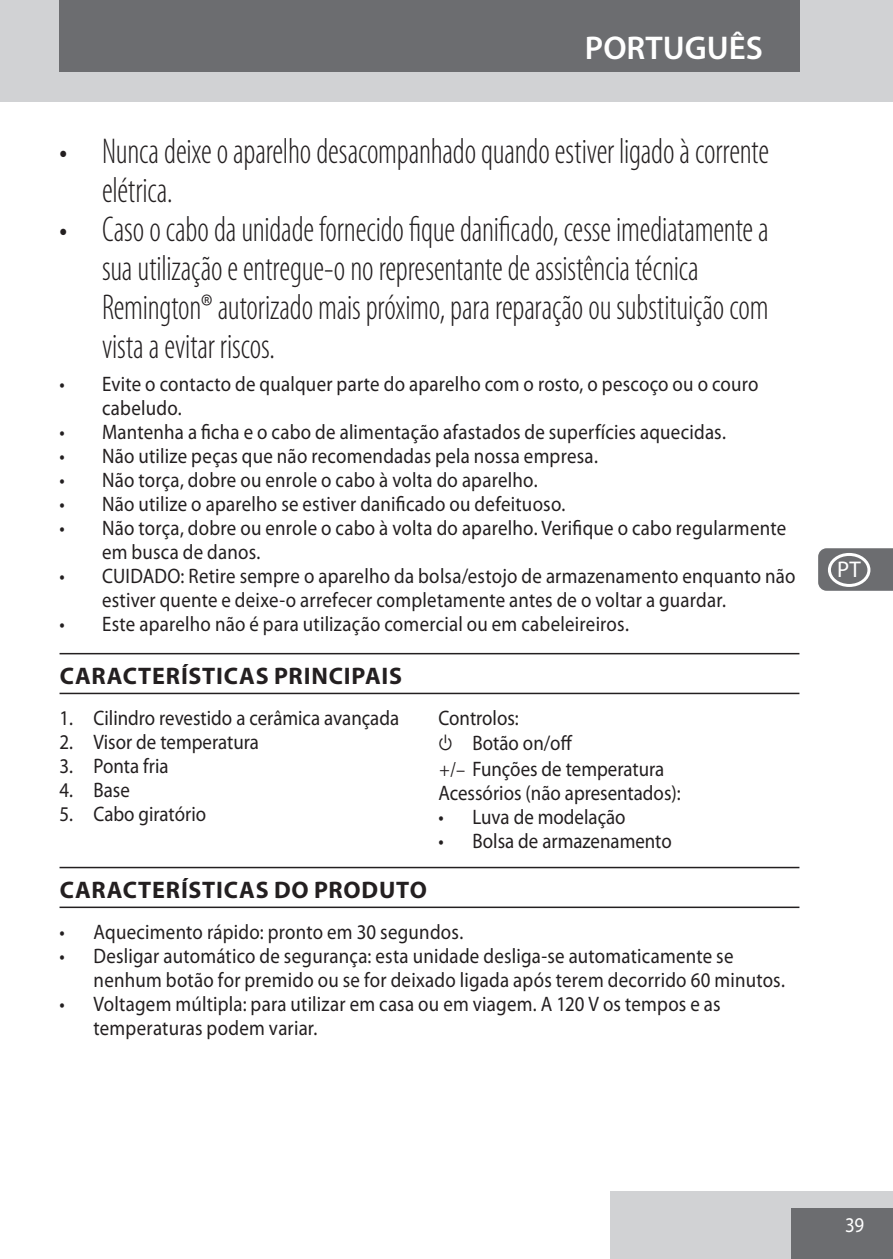
<style>
.page{position:relative;width:893px;height:1259px;background:#fff}
.page>*{position:absolute;margin:0;border:0;box-sizing:border-box;transform-origin:0 0}
.t1{font:300 condensed 36px/39px "Myriad Pro";letter-spacing:-.005em;color:#231f20;scale:.9 1}
.t2{font:600 33px "Myriad Pro";color:#fff}
.heading{font:700 24px "Myriad Pro";letter-spacing:.035em;color:#231f20}
.t3{font:22.8px "Myriad Pro";color:#fff}
.Parts{font:21px/24px "Myriad Pro";letter-spacing:.01em;color:#231f20;scale:.9 1}
.t4{font:21px "Myriad Pro";color:#fff;scale:.9 1}
.s1{font-family:"Myriad Dribsn Drabs"}
.s2{font-family:"Minion Pro"}
</style>
<div class="page">
<div style="left:611px;top:1191px;width:282px;height:68px;background:#d1d2d4"></div>
<div style="left:791px;top:1208px;width:102px;height:51px;background:#6c6d70"></div>
<div style="left:0;top:0;width:893px;height:102px;background:#d1d2d4"></div>
<div style="left:59px;top:0;width:740px;height:72px;background:#6c6d70"></div>
<svg style="left:818px;top:548px;width:75px;height:43px;background:#757679"></svg>
<hr style="left:60px;top:653px;width:739px;height:1px;background:#231f20">
<hr style="left:60px;top:692px;width:739px;height:2px;background:#231f20">
<hr style="left:60px;top:867px;width:739px;height:1px;background:#231f20">
<hr style="left:60px;top:906px;width:739px;height:2px;background:#231f20">
<div style="left:828px;top:128px;width:42px;height:34px;border:3px solid #fff;border-radius:50%"></div>
<div style="left:828px;top:170px;width:42px;height:34px;border:3px solid #fff;border-radius:50%"></div>
<div style="left:828px;top:213px;width:42px;height:34px;border:3px solid #fff;border-radius:50%"></div>
<div style="left:828px;top:255px;width:42px;height:34px;border:3px solid #fff;border-radius:50%"></div>
<div style="left:828px;top:298px;width:42px;height:34px;border:3px solid #fff;border-radius:50%"></div>
<div style="left:828px;top:340px;width:42px;height:34px;border:3px solid #fff;border-radius:50%"></div>
<div style="left:828px;top:383px;width:42px;height:34px;border:3px solid #fff;border-radius:50%"></div>
<div style="left:828px;top:425px;width:42px;height:34px;border:3px solid #fff;border-radius:50%"></div>
<div style="left:828px;top:468px;width:42px;height:34px;border:3px solid #fff;border-radius:50%"></div>
<div style="left:828px;top:510px;width:42px;height:34px;border:3px solid #fff;border-radius:50%"></div>
<div style="left:828px;top:553px;width:42px;height:34px;border:3px solid #fff;border-radius:50%"></div>
<div style="left:828px;top:595px;width:42px;height:34px;border:3px solid #fff;border-radius:50%"></div>
<div style="left:828px;top:638px;width:42px;height:34px;border:3px solid #fff;border-radius:50%"></div>
<div style="left:828px;top:680px;width:42px;height:34px;border:3px solid #fff;border-radius:50%"></div>
<div style="left:828px;top:723px;width:42px;height:34px;border:3px solid #fff;border-radius:50%"></div>
<div style="left:828px;top:765px;width:42px;height:34px;border:3px solid #fff;border-radius:50%"></div>
<div style="left:828px;top:808px;width:42px;height:34px;border:3px solid #fff;border-radius:50%"></div>
<div style="left:828px;top:850px;width:42px;height:34px;border:3px solid #fff;border-radius:50%"></div>
<div style="left:828px;top:893px;width:42px;height:34px;border:3px solid #fff;border-radius:50%"></div>
<div style="left:828px;top:935px;width:42px;height:34px;border:3px solid #fff;border-radius:50%"></div>
<div style="left:828px;top:978px;width:42px;height:34px;border:3px solid #fff;border-radius:50%"></div>
<div style="left:828px;top:1020px;width:42px;height:34px;border:3px solid #fff;border-radius:50%"></div>
<div style="left:828px;top:1063px;width:42px;height:34px;border:3px solid #fff;border-radius:50%"></div>
<div style="left:828px;top:1106px;width:42px;height:34px;border:3px solid #fff;border-radius:50%"></div>
<div style="left:828px;top:1148px;width:42px;height:34px;border:3px solid #fff;border-radius:50%"></div>
<p class="t2" style="left:585px;top:27px;width:180px">PORTUGUÊS</p>
<p class="t1" style="left:102px;top:133px;width:742px;text-indent:-43px">• Nunca deixe o aparelho desacompanhado quando estiver ligado à corrente elétrica.</p>
<p class="t1" style="left:102px;top:211px;width:742px;text-indent:-43px">• Caso o cabo da unidade fornecido fique danificado, cesse imediatamente a sua utilização e entregue-o no representante de assistência técnica Remington® autorizado mais próximo, para reparação ou substituição com vista a evitar riscos.</p>
<p class="Parts" style="left:102px;top:371px;width:731px;text-indent:-43px">• Evite o contacto de qualquer parte do aparelho com o rosto, o pescoço ou o couro cabeludo.</p>
<p class="Parts" style="left:60px;top:419px;width:742px">• Mantenha a ficha e o cabo de alimentação afastados de superfícies aquecidas.</p>
<p class="Parts" style="left:60px;top:443px;width:600px">• Não utilize peças que não recomendadas pela nossa empresa.</p>
<p class="Parts" style="left:60px;top:467px;width:533px">• Não torça, dobre ou enrole o cabo à volta do aparelho.</p>
<p class="Parts" style="left:60px;top:491px;width:563px">• Não utilize o aparelho se estiver danificado ou defeituoso.</p>
<p class="Parts" style="left:102px;top:515px;width:762px;text-indent:-43px">• Não torça, dobre ou enrole o cabo à volta do aparelho. Verifique o cabo regularmente em busca de danos.</p>
<p class="Parts" style="left:102px;top:563px;width:772px;text-indent:-43px">• CUIDADO: Retire sempre o aparelho da bolsa/estojo de armazenamento enquanto não estiver quente e deixe-o arrefecer completamente antes de o voltar a guardar.</p>
<p class="Parts" style="left:60px;top:611px;width:634px">• Este aparelho não é para utilização comercial ou em cabeleireiros.</p>
<p class="heading" style="left:60px;top:660px;width:344px">CARACTERÍSTICAS PRINCIPAIS</p>
<p class="Parts" style="left:60px;top:706px;width:379px">1. Cilindro revestido a cerâmica avançada</p>
<p class="Parts" style="left:60px;top:730px;width:223px">2. Visor de temperatura</p>
<p class="Parts" style="left:60px;top:754px;width:123px">3. Ponta fria</p>
<p class="Parts" style="left:60px;top:778px;width:80px">4. Base</p>
<p class="Parts" style="left:60px;top:802px;width:164px">5. Cabo giratório</p>
<p class="Parts" style="left:438px;top:706px;width:91px">Controlos:</p>
<p class="Parts" style="left:438px;top:731px;width:150px"><span class="s1">C</span> Botão on/off</p>
<p class="Parts" style="left:439px;top:756px;width:252px"><span class="s2">+/–</span> Funções de temperatura</p>
<p class="Parts" style="left:438px;top:780px;width:271px">Acessórios (não apresentados):</p>
<p class="Parts" style="left:438px;top:804px;width:209px">• Luva de modelação</p>
<p class="Parts" style="left:438px;top:829px;width:261px">• Bolsa de armazenamento</p>
<p class="heading" style="left:60px;top:874px;width:369px">CARACTERÍSTICAS DO PRODUTO</p>
<p class="Parts" style="left:60px;top:919px;width:450px">• Aquecimento rápido: pronto em 30 segundos.</p>
<p class="Parts" style="left:94px;top:943px;width:770px;text-indent:-34px">• Desligar automático de segurança: esta unidade desliga-se automaticamente se nenhum botão for premido ou se for deixado ligada após terem decorrido 60 minutos.</p>
<p class="Parts" style="left:94px;top:991px;width:698px;text-indent:-34px">• Voltagem múltipla: para utilizar em casa ou em viagem. A 120 V os tempos e as temperaturas podem variar.</p>
<p class="t3" style="left:837px;top:555px;width:25px">PT</p>
<p class="t4" style="left:845px;top:1212px;width:23px">39</p>
</div>
